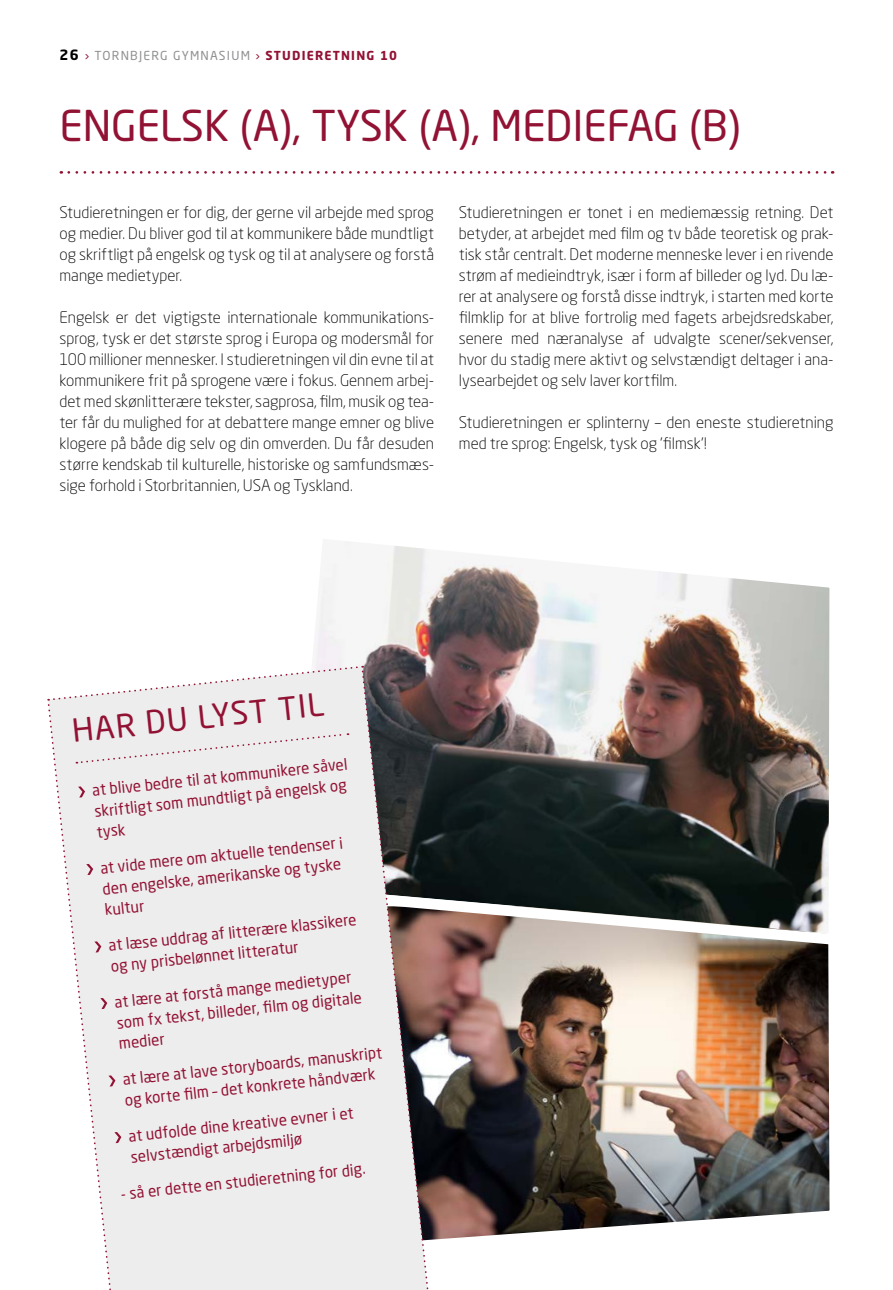
<style>
.page{position:relative;width:893px;height:1290px;background:#fff}
.page>*{position:absolute;margin:0;border:0;box-sizing:border-box;transform-origin:0 0}
.t1{font:42px "Neo Sans Std";color:#921234}
.t2{font:31.5px "Neo Sans Std";color:#921234}
.t3{font:300 15.75px/21px "Neo Sans Std";color:#000;text-align:justify}
.t4{font:15.75px/21px "Neo Sans Std";color:#921234;scale:.95 1}
.t5{font:12.25px "Neo Sans Std";letter-spacing:.1em;color:#8f9092}
.s1{font-weight:700;font-size:14px;color:#000}
.s2{color:#921234}
.s3{font-weight:700;color:#921234}
</style>
<div class="page">
<img style="left:434px;top:951px;width:396px;height:289px">
<img style="left:315px;top:541px;width:515px;height:410px">
<svg style="left:69px;top:171px;width:764px;height:3px"></svg>
<svg style="left:363px;top:667px;width:71px;height:623px;background:#979191"></svg>
<svg style="left:47px;top:665px;width:316px;height:625px;background:#eee"></svg>
<p class="t5" style="left:60px;top:48px;width:339px"><span class="s1">26</span> <span class="s2">›</span> TORNBJERG GYMNASIUM <span class="s2">›</span> <span class="s3">STUDIERETNING 10</span></p>
<h1 class="t1" style="left:60px;top:100px;width:682px">ENGELSK (A), TYSK (A), M EDIEFAG (B)</h1>
<p class="t3" style="left:60px;top:201px;width:376px">Studieretningen er for dig, der gerne vil arbejde med sprog og medier. Du bliver god til at kommunikere både mundtligt og skriftligt på engelsk og tysk og til at analysere og forstå mange medietyper.</p>
<p class="t3" style="left:60px;top:306px;width:376px">Engelsk er det vigtigste internationale kommunikations&shy;sprog, tysk er det største sprog i Europa og modersmål for 100 millioner mennesker. I studieretningen vil din evne til at kommunikere frit på sprogene være i fokus. Gennem arbej&shy;det med skønlitterære tekster, sagprosa, film, musik og tea&shy;ter får du mulighed for at debattere mange emner og blive klogere på både dig selv og din omverden. Du får desuden større kendskab til kulturelle, historiske og samfundsmæs&shy;sige forhold i Storbritannien, USA og Tyskland.</p>
<p class="t3" style="left:459px;top:201px;width:376px">Studieretningen er tonet i en mediemæssig retning. Det betyder, at arbejdet med film og tv både teoretisk og prak&shy;tisk står centralt. Det moderne menneske lever i en rivende strøm af medieindtryk, især i form af billeder og lyd. Du læ&shy;rer at analysere og forstå disse indtryk, i starten med korte filmklip for at blive fortrolig med fagets arbejdsredskaber, senere med næranalyse af udvalgte scener/sekvenser, hvor du stadig mere aktivt og selvstændigt deltager i ana&shy;lysearbejdet og selv laver kortfilm.</p>
<p class="t3" style="left:459px;top:411px;width:376px">Studieretningen er splinterny – den eneste studieretning med tre sprog: Engelsk, tysk og ’filmsk’!</p>
<h2 class="t2" style="left:70px;top:711px;width:254px;rotate:-6deg">HAR DU LYST T IL</h2>
<p class="t4" style="left:91px;top:780px;width:276px;rotate:-6deg">AT BLIVE BEDRE TILAT KOMMUNIKERE SÅVEL<br>SKRIFTLIGT SOM MUNDTLIGT PÅ ENGELSK OG<br>TYSK</p>
<p class="t4" style="left:99px;top:857px;width:258px;rotate:-6deg">AT VIDE MERE OM AKTUELLE TENDENSERI<br>DEN ENGELSKE, AMERIKANSKE OG TYSKE<br>KULTUR</p>
<p class="t4" style="left:108px;top:934px;width:264px;rotate:-6deg">AT LÆSE UDDRAG AF LITTERÆRE KLASSIKERE<br>OG NY PRISBELØNNET LITTERATUR</p>
<p class="t4" style="left:113px;top:991px;width:261px;rotate:-6deg">AT LÆRE AT FORSTÅ MANGE MEDIETYPER<br>SOM FX TEKST, BILLEDER, FI LM OG DIGITALE<br>MEDIER</p>
<p class="t4" style="left:122px;top:1069px;width:276px;rotate:-6deg">AT LÆRE AT LAVE STORYBOARDS, MANUSKRIPT<br>OG KORTE FI LM – DET KONKRETE HÅNDVÆRK</p>
<p class="t4" style="left:128px;top:1125px;width:239px;rotate:-6deg">AT UDFOLDE DINE KREATIVE EVNERI ET<br>SELVSTÆNDIGT ARBEJDSMILJØ</p>
<p class="t4" style="left:120px;top:1183px;width:260px;rotate:-6deg">- SÅ ERDETTE EN STUDIERETNING FORDIG.</p>
</div>
